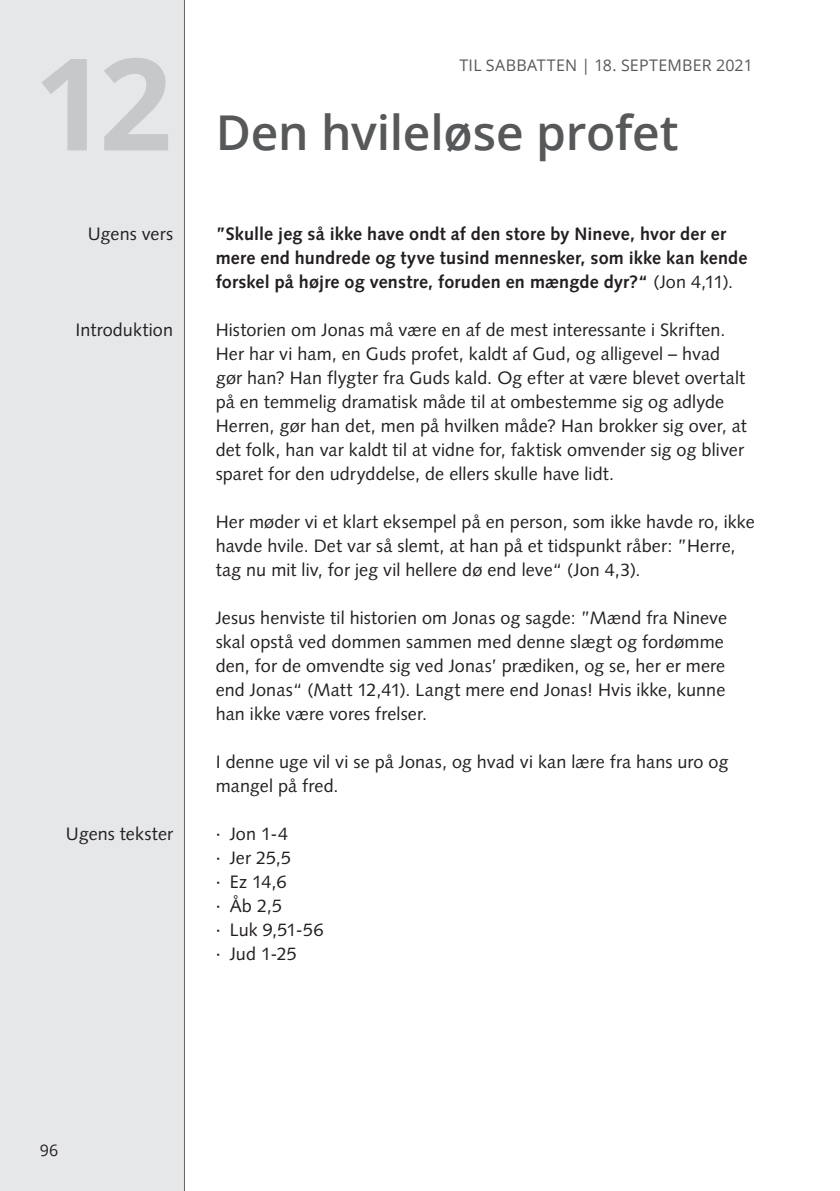
<style>
.page{position:relative;width:840px;height:1191px;background:#fff}
.page>*{position:absolute;margin:0;border:0;box-sizing:border-box;transform-origin:0 0}
.Lektie_nummer{font:700 128px "Open Sans";color:#c7c8ca}
.Overskrift{font:600 48px "Open Sans";letter-spacing:-.005em;color:#57585a}
.Brød{font:18px/24px "Syntax LT Std";letter-spacing:.005em;color:#231f20}
.Brød-2{font:700 18px/24px "Syntax LT Std";letter-spacing:.01em;color:#231f20}
.Margin{font:18px "Syntax LT Std";letter-spacing:.005em;color:#231f20}
.dato{font:16px "Open Sans";letter-spacing:.015em;color:#57585a}
.t1{font:16px "Open Sans";color:#231f20}
.s1{font-weight:400}
</style>
<div class="page">
<div style="left:0;top:0;width:184px;height:1191px;background:#e6e7e9"></div>
<hr style="left:184px;top:0;width:1px;height:1191px;background:#636366">
<p class="Lektie_nummer" style="left:34px;top:14px;width:140px">12</p>
<h1 class="Lektie_nummer" style="left:99px;top:14px;width:75px">1</h1>
<p class="Margin" style="left:88px;top:223px;width:87px">Ugens vers</p>
<p class="Margin" style="left:75px;top:319px;width:99px">Introduktion</p>
<p class="Margin" style="left:66px;top:823px;width:109px">Ugens tekster</p>
<p class="dato" style="left:459px;top:54px;width:295px">TIL SABBATTEN | 18. SEPTEMBER 2021</p>
<p class="Overskrift" style="left:215px;top:100px;width:464px">Den hvileløse profet</p>
<p class="Brød-2" style="left:215px;top:222px;width:533px">”Skulle jeg så ikke have ondt af den store by Nineve, hvor der er mere end hundrede og tyve tusind mennesker, som ikke kan kende forskel på højre og venstre, foruden en mængde dyr?“ <span class="s1">(Jon 4,11).</span></p>
<p class="Brød" style="left:215px;top:318px;width:532px">Historien om Jonas må være en af de mest interessante i Skriften.<br>Her har vi ham, en Guds profet, kaldt af Gud, og alligevel – hvad gør han? Han flygter fra Guds kald. Og efter at være blevet overtalt på en temmelig dramatisk måde til at ombestemme sig og adlyde Herren, gør han det, men på hvilken måde? Han brokker sig over, at det folk, han var kaldt til at vidne for, faktisk omvender sig og bliver sparet for den udryddelse, de ellers skulle have lidt.</p>
<p class="Brød" style="left:215px;top:510px;width:540px">Her møder vi et klart eksempel på en person, som ikke havde ro, ikke havde hvile. Det var så slemt, at han på et tidspunkt råber: ”Herre, tag nu mit liv, for jeg vil hellere dø end leve“ (Jon 4,3).</p>
<p class="Brød" style="left:215px;top:606px;width:512px">Jesus henviste til historien om Jonas og sagde: ”Mænd fra Nineve skal opstå ved dommen sammen med denne slægt og fordømme den, for de omvendte sig ved Jonas’ prædiken, og se, her er mere end Jonas“ (Matt 12,41). Langt mere end Jonas! Hvis ikke, kunne han ikke være vores frelser.</p>
<p class="Brød" style="left:215px;top:750px;width:514px">I denne uge vil vi se på Jonas, og hvad vi kan lære fra hans uro og mangel på fred.</p>
<p class="Brød" style="left:215px;top:822px;width:74px">· Jon 1-4</p>
<p class="Brød" style="left:215px;top:846px;width:77px">· Jer 25,5</p>
<p class="Brød" style="left:215px;top:870px;width:72px">· Ez 14,6</p>
<p class="Brød" style="left:215px;top:894px;width:68px">· Åb 2,5</p>
<p class="Brød" style="left:215px;top:918px;width:109px">· Luk 9,51-56</p>
<p class="Brød" style="left:215px;top:942px;width:82px">· Jud 1-25</p>
<p class="t1" style="left:40px;top:1138px;width:20px">96</p>
</div>
